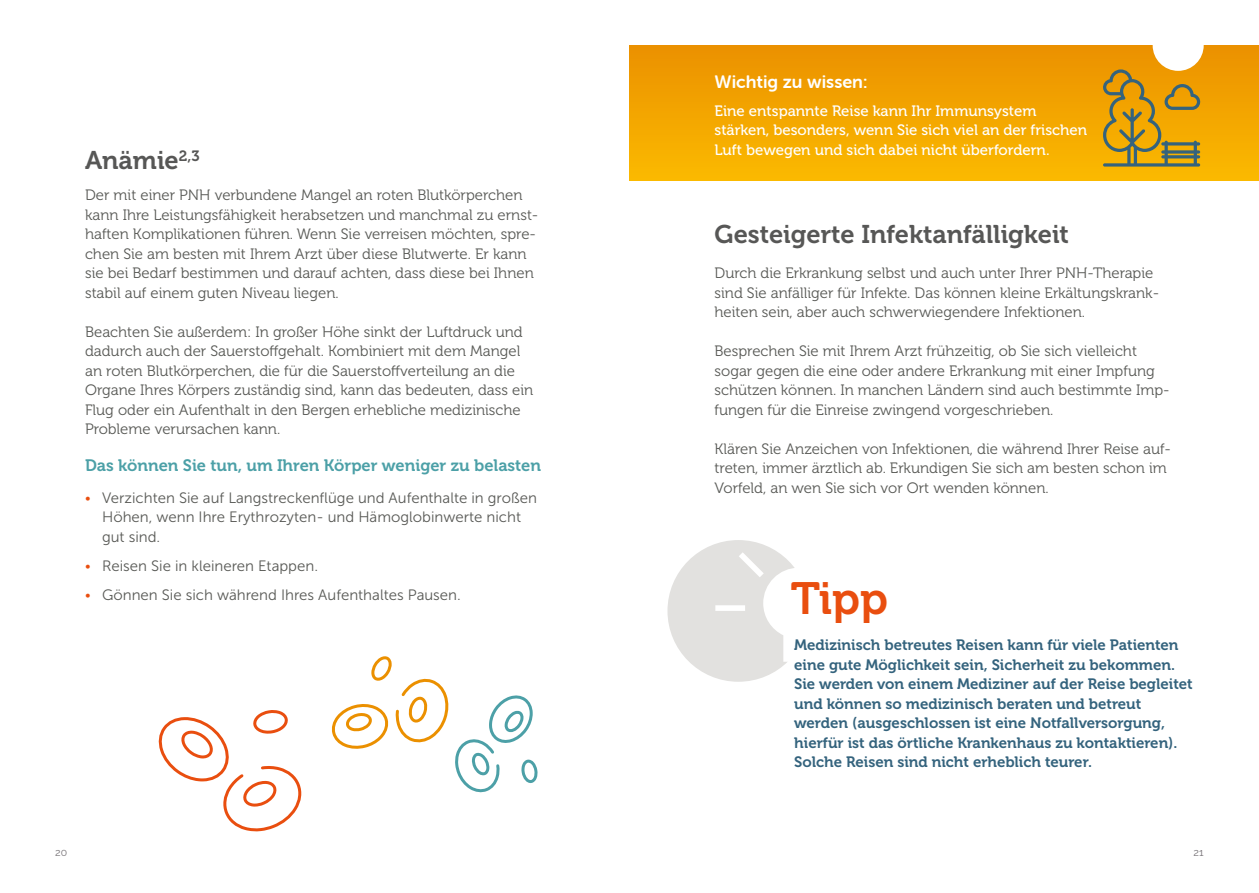
<style>
.page{position:relative;width:1259px;height:893px;background:#fff}
.page>*{position:absolute;margin:0;border:0;box-sizing:border-box;transform-origin:0 0}
.t1{font:45px "Museo 700";color:#e94e0f}
.t2{font:25.5px "Museo 700";color:#575756}
.t3{font:18px "Museo Sans Rounded 700";color:#fff}
.t4{font:16.5px "Museo 700";color:#4ca0a7}
.t5{font:15px/19.5px "Museo 300";color:#585955}
.t6{font:15px/19.5px "Museo 700";color:#34637d}
.t7{font:15px/19.5px "Museo Sans 300";color:#585955}
.t8{font:15px/19.5px "Museo 500";color:#fff}
.t9{font:10.5px "Raleway";color:#777377}
.s1{font-family:"Museo 100";font-style:italic;color:#e94e0f}
</style>
<div class="page">
<div style="left:667px;top:540px;width:142px;height:142px;background:#e2e1df;border-radius:50%"></div>
<div style="left:715px;top:605px;width:30px;height:6px;background:#fff"></div>
<svg style="left:739px;top:549px;width:70px;height:120px"></svg>
<div style="left:629px;top:45px;width:630px;height:136px;background:linear-gradient(to bottom,#eb9000,#fbb900)"></div>
<div style="left:1152px;top:20px;width:51px;height:51px;background:#fff;border-radius:50%"></div>
<svg style="left:1102px;top:69px;width:98px;height:98px;background:#c4951e"></svg>
<svg style="left:332px;top:656px;width:206px;height:137px"></svg>
<svg style="left:158px;top:710px;width:144px;height:122px"></svg>
<h2 class="t2" style="left:85px;top:146px;width:116px">Anämie<sup>2,3</sup></h2>
<p class="t5" style="left:85px;top:186px;width:455px">Der mit einer PNH verbundene Mangel an roten Blutkörperchen kann Ihre Leistungsfähigkeit herabsetzen und manchmal zu ernst&shy;haften Komplikationen führen. Wenn Sie verreisen möchten, spre&shy;chen Sie am besten mit Ihrem Arzt über diese Blutwerte. Er kann sie bei Bedarf bestimmen und darauf achten, dass diese bei Ihnen stabil auf einem guten Niveau liegen.</p>
<p class="t5" style="left:85px;top:322px;width:450px">Beachten Sie außerdem: In großer Höhe sinkt der Luftdruck und dadurch auch der Sauerstoffgehalt. Kombiniert mit dem Mangel an roten Blutkörperchen, die für die Sauerstoffverteilung an die Organe Ihres Körpers zuständig sind, kann das bedeuten, dass ein Flug oder ein Aufenthalt in den Bergen erhebliche medizinische Probleme verursachen kann.</p>
<p class="t4" style="left:85px;top:456px;width:457px">Das können Sie tun, um Ihren Körper weniger zu belasten</p>
<p class="t7" style="left:102px;top:488px;width:436px;text-indent:-17px"><span class="s1">•</span> Verzichten Sie auf Langstreckenflüge und Aufenthalte in großen<br>Höhen, wenn Ihre Erythrozyten- und Hämoglobinwerte nicht gut sind.</p>
<p class="t7" style="left:85px;top:556px;width:234px"><span class="s1">•</span> Reisen Sie in kleineren Etappen.</p>
<p class="t7" style="left:85px;top:585px;width:377px"><span class="s1">•</span> Gönnen Sie sich während Ihres Aufenthaltes Pausen.</p>
<p class="t3" style="left:714px;top:72px;width:154px">Wichtig zu wissen:</p>
<p class="t8" style="left:714px;top:101px;width:374px">Eine entspannte Reise kann Ihr Immunsystem stärken, besonders, wenn Sie sich viel an der frischen<br>Luft bewegen und sich dabei nicht überfordern.</p>
<h2 class="t2" style="left:714px;top:220px;width:356px">Gesteigerte Infektanfälligkeit</h2>
<p class="t5" style="left:714px;top:264px;width:446px">Durch die Erkrankung selbst und auch unter Ihrer PNH-Therapie sind Sie anfälliger für Infekte. Das können kleine Erkältungskrank&shy;heiten sein, aber auch schwerwiegendere Infektionen.</p>
<p class="t5" style="left:714px;top:342px;width:457px">Besprechen Sie mit Ihrem Arzt frühzeitig, ob Sie sich vielleicht sogar gegen die eine oder andere Erkrankung mit einer Impfung schützen können. In manchen Ländern sind auch bestimmte Imp&shy;fungen für die Einreise zwingend vorgeschrieben.</p>
<p class="t5" style="left:714px;top:439px;width:458px">Klären Sie Anzeichen von Infektionen, die während Ihrer Reise auf&shy;treten, immer ärztlich ab. Erkundigen Sie sich am besten schon im<br>Vorfeld, an wen Sie sich vor Ort wenden können.</p>
<h1 class="t1" style="left:790px;top:573px;width:99px">Tipp</h1>
<p class="t6" style="left:794px;top:635px;width:400px">Medizinisch betreutes Reisen kann für viele Patienten eine gute Möglichkeit sein, Sicherheit zu bekommen.<br>Sie werden von einem Mediziner auf der Reise begleitet und können so medizinisch beraten und betreut werden (ausgeschlossen ist eine Notfallversorgung, hierfür ist das örtliche Krankenhaus zu kontaktieren).<br>Solche Reisen sind nicht erheblich teurer.</p>
<p class="t9" style="left:55px;top:846px;width:14px">20</p>
<p class="t9" style="left:1193px;top:846px;width:12px">21</p>
</div>
